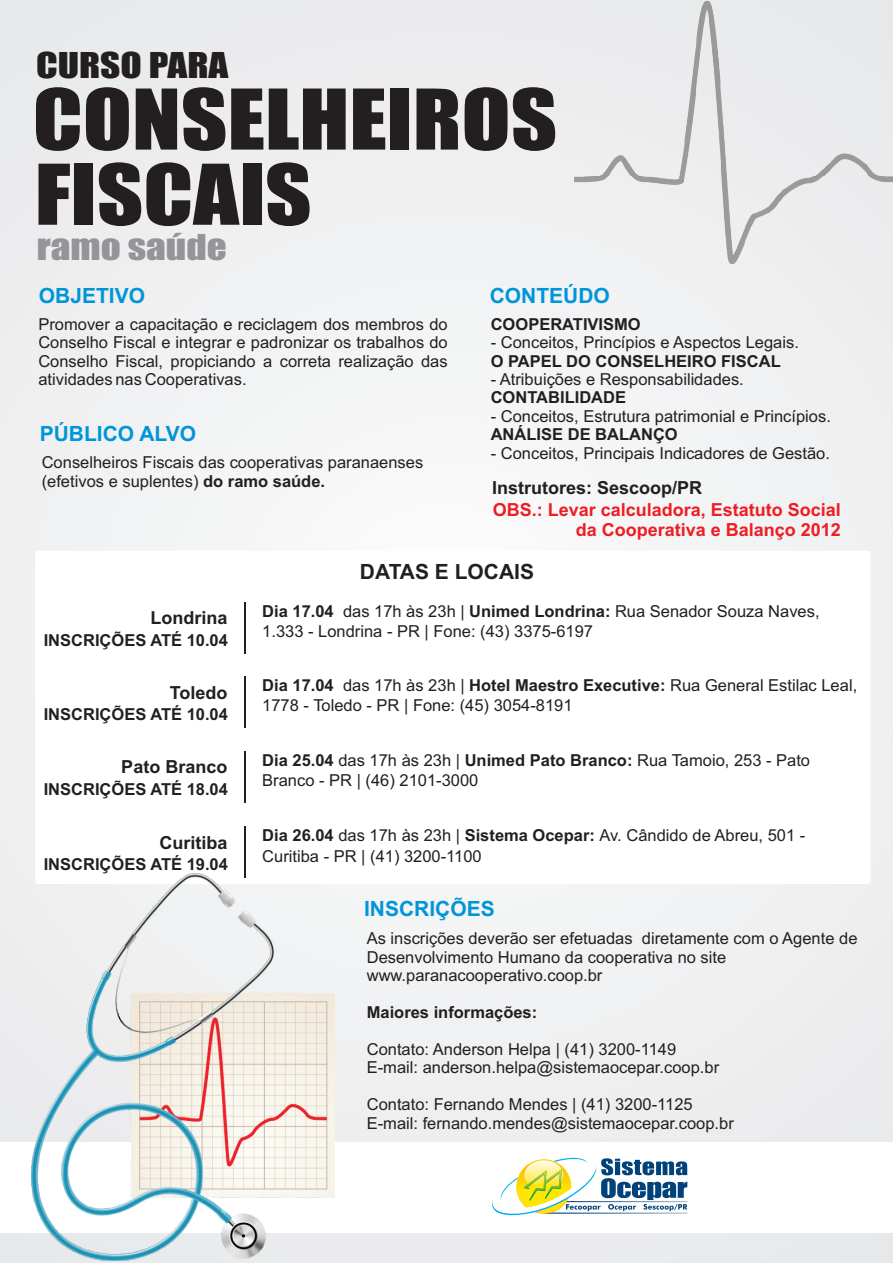
<style>
.page{position:relative;width:893px;height:1263px;background:#f0f0f1}
.page>*{position:absolute;margin:0;border:0;box-sizing:border-box;transform-origin:0 0}
.t1{font:77.25px/75.2px "Impact";color:#231f20;scale:1.17 1}
.t2{font:33px "Impact";color:#231f20;scale:1.19 1}
.t3{font:33px "Impact";color:#939598;scale:1.19 1}
.t4{font:700 21px "Arial";color:#0095d9}
.t5{font:700 21px "Arial";color:#231f20}
.t6{font:700 18px/20.1px "Arial";color:#ee1d23;text-align:right}
.t7{font:700 18px "Arial";color:#231f20}
.t8{font:16.5px/18.5px "Arial";color:#231f20}
.t9{font:700 16.5px "Arial";color:#231f20}
.s1{font-weight:700}
</style>
<div class="page">
<img style="left:575px;top:2px;width:318px;height:261px">
<div style="left:35px;top:551px;width:836px;height:333px;background:#fff;border-radius:3px"></div>
<div style="left:0;top:1142px;width:893px;height:90px;background:#fff"></div>
<hr style="left:245px;top:602px;width:1px;height:51px;background:#231f20">
<hr style="left:245px;top:751px;width:1px;height:52px;background:#231f20">
<hr style="left:245px;top:676px;width:1px;height:52px;background:#231f20">
<hr style="left:245px;top:827px;width:1px;height:51px;background:#231f20">
<svg style="left:492px;top:1157px;width:195px;height:59px"></svg>
<img style="left:31px;top:874px;width:303px;height:386px">
<h2 class="t2" style="left:36px;top:51px;width:163px">CURSO PARA</h2>
<h1 class="t1" style="left:33px;top:86px;width:450px">CONSELHEIROS<br>FISCAIS</h1>
<h2 class="t3" style="left:37px;top:234px;width:161px">ramo saúde</h2>
<p class="t4" style="left:39px;top:288px;width:108px">OBJETIVO</p>
<p class="t4" style="left:490px;top:287px;width:122px">CONTEÚDO</p>
<p class="t8" style="left:38px;top:316px;width:411px;text-align:justify">Promover a capacitação e reciclagem dos membros do Conselho Fiscal e integrar e padronizar os trabalhos do Conselho Fiscal, propiciando a correta realização das atividades nas Cooperativas.</p>
<p class="t4" style="left:40px;top:426px;width:158px">PÚBLICO ALVO</p>
<p class="t8" style="left:42px;top:455px;width:383px">Conselheiros Fiscais das cooperativas paranaenses (efetivos e suplentes) <span class="s1">do ramo saúde.</span></p>
<p class="t9" style="left:491px;top:318px;width:152px">COOPERATIVISMO</p>
<p class="t8" style="left:491px;top:335px;width:310px">- Conceitos, Princípios e Aspectos Legais.</p>
<p class="t9" style="left:491px;top:355px;width:292px">O PAPEL DO CONSELHEIRO FISCAL</p>
<p class="t8" style="left:491px;top:371px;width:255px">- Atribuições e Responsabilidades.</p>
<p class="t9" style="left:491px;top:391px;width:137px">CONTABILIDADE</p>
<p class="t8" style="left:491px;top:408px;width:342px">- Conceitos, Estrutura patrimonial e Princípios.</p>
<p class="t9" style="left:491px;top:428px;width:188px">ANÁLISE DE BALANÇO</p>
<p class="t8" style="left:491px;top:445px;width:341px">- Conceitos, Principais Indicadores de Gestão.</p>
<p class="t7" style="left:492px;top:481px;width:212px">Instrutores: Sescoop/PR</p>
<p class="t6" style="left:493px;top:501px;width:350px">OBS.: Levar calculadora, Estatuto Social da Cooperativa e Balanço 2012</p>
<p class="t5" style="left:360px;top:564px;width:176px">DATAS E LOCAIS</p>
<p class="t7" style="left:150px;top:611px;width:79px">Londrina</p>
<p class="t8" style="left:262px;top:602px;width:559px;line-height:20.5px"><span class="s1">Dia 17.04</span> das 17h às 23h | <span class="s1">Unimed Londrina:</span> Rua Senador Souza Naves,<br>1.333 - Londrina - PR | Fone: (43) 3375-6197</p>
<p class="t9" style="left:44px;top:634px;width:186px">INSCRIÇÕES ATÉ 10.04</p>
<p class="t7" style="left:170px;top:685px;width:59px">Toledo</p>
<p class="t9" style="left:44px;top:708px;width:186px">INSCRIÇÕES ATÉ 10.04</p>
<p class="t8" style="left:262px;top:676px;width:596px;line-height:20.5px"><span class="s1">Dia 17.04</span> das 17h às 23h | <span class="s1">Hotel Maestro Executive:</span> Rua General Estilac Leal,<br>1778 - Toledo - PR | Fone: (45) 3054-8191</p>
<p class="t7" style="left:121px;top:760px;width:108px">Pato Branco</p>
<p class="t8" style="left:262px;top:751px;width:549px;line-height:20.5px"><span class="s1">Dia 25.04</span> das 17h às 23h | <span class="s1">Unimed Pato Branco:</span> Rua Tamoio, 253 - Pato<br>Branco - PR | (46) 2101-3000</p>
<p class="t9" style="left:44px;top:783px;width:186px">INSCRIÇÕES ATÉ 18.04</p>
<p class="t7" style="left:159px;top:835px;width:70px">Curitiba</p>
<p class="t9" style="left:44px;top:858px;width:186px">INSCRIÇÕES ATÉ 19.04</p>
<p class="t8" style="left:262px;top:826px;width:545px;line-height:20.5px"><span class="s1">Dia 26.04</span> das 17h às 23h | <span class="s1">Sistema Ocepar:</span> Av. Cândido de Abreu, 501 -<br>Curitiba - PR | (41) 3200-1100</p>
<p class="t4" style="left:364px;top:901px;width:132px">INSCRIÇÕES</p>
<p class="t8" style="left:367px;top:931px;width:492px">As inscrições deverão ser efetuadas diretamente com o Agente de<br>Desenvolvimento Humano da cooperativa no site www.paranacooperativo.coop.br</p>
<p class="t9" style="left:367px;top:1006px;width:172px">Maiores informações:</p>
<p class="t8" style="left:367px;top:1041px;width:354px">Contato: Anderson Helpa | (41) 3200-1149<br>E-mail: anderson.helpa@sistemaocepar.coop.br</p>
<p class="t8" style="left:367px;top:1097px;width:369px">Contato: Fernando Mendes | (41) 3200-1125<br>E-mail: fernando.mendes@sistemaocepar.coop.br</p>
</div>
